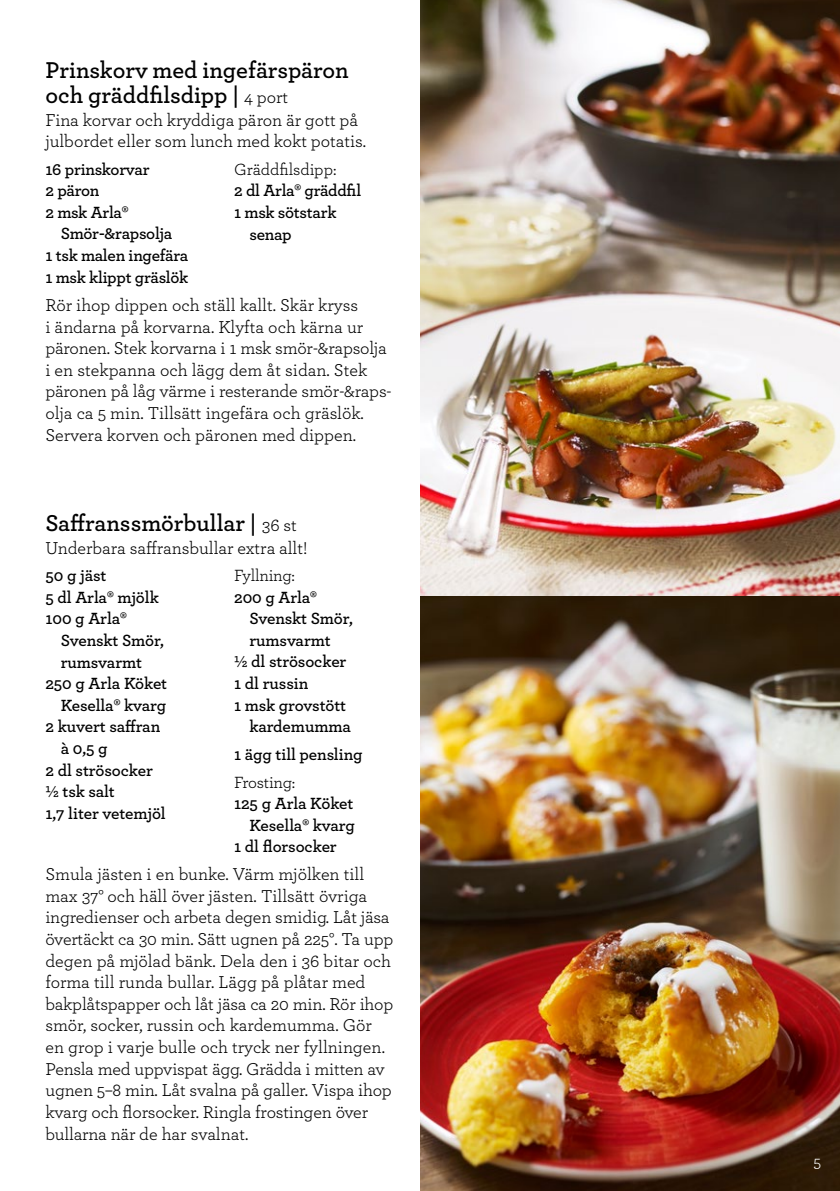
<style>
.page{position:relative;width:840px;height:1191px;background:#fff}
.page>*{position:absolute;margin:0;border:0;box-sizing:border-box;transform-origin:0 0}
.t1{font:600 24px/25px "Archer";color:#000}
.t2{font:18px/21.6px "Archer";letter-spacing:-.01em;color:#000}
.t3{font:600 17px/21.6px "Archer";letter-spacing:-.015em;color:#000}
.t4{font:17px "Archer";letter-spacing:-.015em;color:#000}
.t5{font:16.4px "Archer";color:#fff}
.s1{font-weight:400;font-size:18px}
</style>
<div class="page">
<img style="left:420px;top:0;width:419px;height:1191px">
<h1 class="t1" style="left:45px;top:56px;width:305px">Prinskorv med ingefärspäron och gräddfilsdipp | <span class="s1">4 port</span></h1>
<p class="t2" style="left:45px;top:108px;width:322px">Fina korvar och kryddiga päron är gott på julbordet eller som lunch med kokt potatis.</p>
<p class="t3" style="left:45px;top:157px;width:106px">16 prinskorvar<br>2 päron<br>2 msk Arla®</p>
<p class="t3" style="left:45px;top:222px;width:144px;text-align:center">Smör-&amp;rapsolja<br>1 tsk malen ingefära<br>1 msk klippt gräslök</p>
<p class="t2" style="left:45px;top:293px;width:347px">Rör ihop dippen och ställ kallt. Skär kryss<br>i ändarna på korvarna. Klyfta och kärna ur päronen. Stek korvarna i 1 msk smör-&amp;rapsolja i en stekpanna och lägg dem åt sidan. Stek päronen på låg värme i resterande smör-&amp;raps&shy;olja ca 5 min. Tillsätt ingefära och gräslök.<br>Servera korven och päronen med dippen.</p>
<p class="t4" style="left:234px;top:157px;width:104px">Gräddfilsdipp:</p>
<p class="t3" style="left:234px;top:179px;width:128px">2 dl Arla® gräddfil</p>
<p class="t3" style="left:234px;top:200px;width:104px">1 msk sötstark</p>
<p class="t3" style="left:249px;top:222px;width:44px">senap</p>
<h1 class="t1" style="left:45px;top:509px;width:253px">Saffranssmörbullar | <span class="s1">36 st</span></h1>
<p class="t2" style="left:45px;top:536px;width:263px">Underbara saffransbullar extra allt!</p>
<p class="t3" style="left:45px;top:563px;width:115px">50 g jäst<br>5 dl Arla® mjölk<br>100 g Arla®</p>
<p class="t3" style="left:61px;top:628px;width:105px">Svenskt Smör,</p>
<p class="t3" style="left:61px;top:650px;width:83px">rumsvarmt</p>
<p class="t3" style="left:45px;top:671px;width:123px">250 g Arla Köket</p>
<p class="t3" style="left:61px;top:693px;width:107px">Kesella® kvarg</p>
<p class="t3" style="left:45px;top:715px;width:116px">2 kuvert saffran</p>
<p class="t3" style="left:61px;top:736px;width:48px">à 0,5 g</p>
<p class="t3" style="left:45px;top:758px;width:109px">2 dl strösocker</p>
<p class="t3" style="left:45px;top:779px;width:71px">½ tsk salt</p>
<p class="t3" style="left:45px;top:801px;width:122px">1,7 liter vetemjöl</p>
<p class="t4" style="left:234px;top:563px;width:62px">Fyllning:</p>
<p class="t3" style="left:234px;top:585px;width:84px">200 g Arla®</p>
<p class="t3" style="left:249px;top:607px;width:105px">Svenskt Smör,</p>
<p class="t3" style="left:249px;top:628px;width:83px">rumsvarmt</p>
<p class="t3" style="left:234px;top:650px;width:114px">½ dl strösocker</p>
<p class="t3" style="left:234px;top:671px;width:76px">1 dl russin</p>
<p class="t3" style="left:234px;top:693px;width:113px">1 msk grovstött</p>
<p class="t3" style="left:249px;top:715px;width:103px">kardemumma</p>
<p class="t3" style="left:234px;top:742px;width:130px">1 ägg till pensling</p>
<p class="t4" style="left:234px;top:770px;width:63px">Frosting:</p>
<p class="t3" style="left:234px;top:791px;width:121px">125 g Arla Köket</p>
<p class="t3" style="left:249px;top:813px;width:107px">Kesella® kvarg</p>
<p class="t3" style="left:234px;top:835px;width:104px">1 dl florsocker</p>
<p class="t2" style="left:45px;top:862px;width:349px">Smula jästen i en bunke. Värm mjölken till max 37° och häll över jästen. Tillsätt övriga ingredienser och arbeta degen smidig. Låt jäsa övertäckt ca 30 min. Sätt ugnen på 225°. Ta upp degen på mjölad bänk. Dela den i 36 bitar och forma till runda bullar. Lägg på plåtar med bakplåtspapper och låt jäsa ca 20 min. Rör ihop smör, socker, russin och kardemumma. Gör en grop i varje bulle och tryck ner fyllningen.<br>Pensla med uppvispat ägg. Grädda i mitten av ugnen 5–8 min. Låt svalna på galler. Vispa ihop kvarg och florsocker. Ringla frostingen över bullarna när de har svalnat.</p>
<p class="t5" style="left:812px;top:1149px;width:9px">5</p>
</div>
